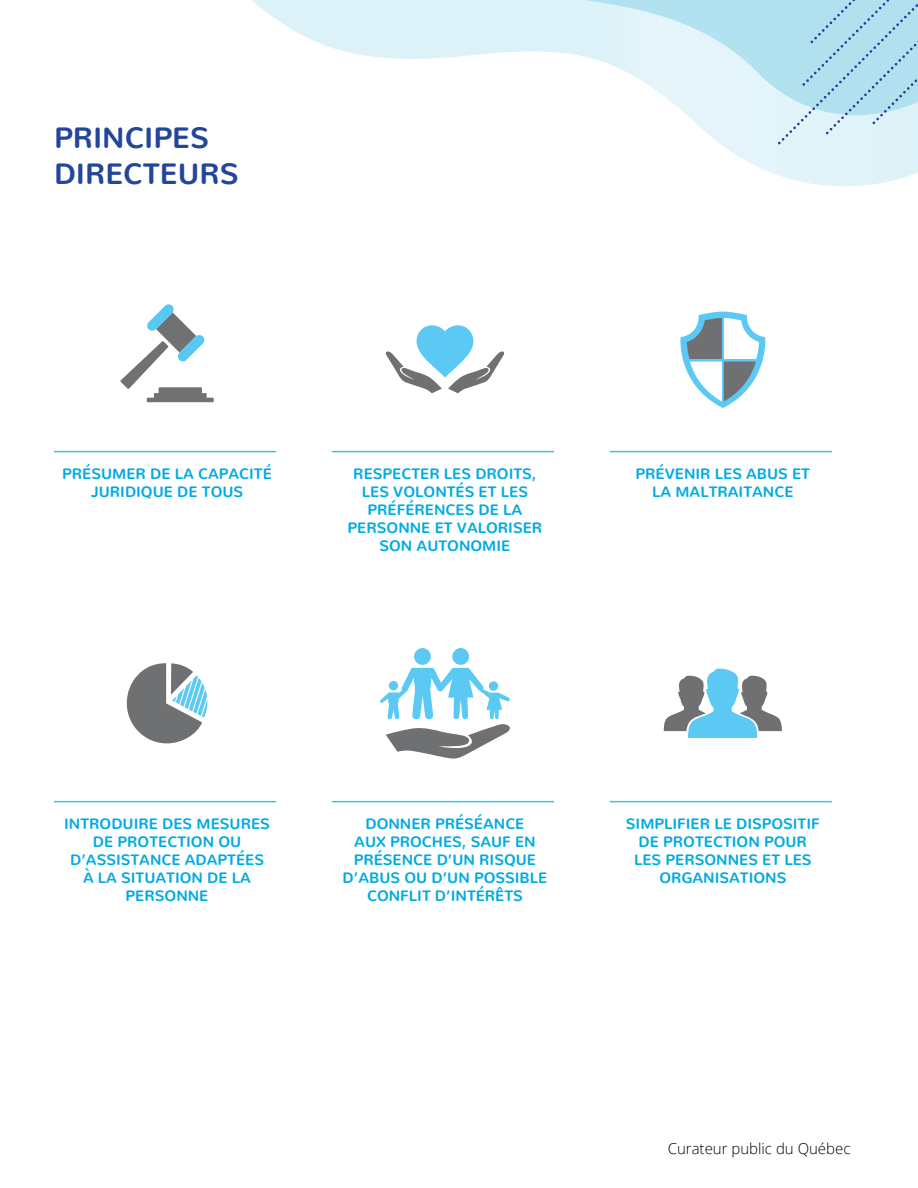
<style>
.page{position:relative;width:918px;height:1188px;background:#fff}
.page>*{position:absolute;margin:0;border:0;box-sizing:border-box;transform-origin:0 0}
.t1{font:700 29.25px/35.1px "Nunito";color:#23469b}
.t2{font:700 15px/18px "Nunito";color:#00abe1;text-align:center}
.t3{font:300 15px "Open Sans";color:#000}
</style>
<div class="page">
<svg style="left:687px;top:115px;width:231px;height:71px"></svg>
<svg style="left:252px;top:0;width:142px;height:59px"></svg>
<img style="left:394px;top:0;width:384px;height:115px">
<svg style="left:778px;top:0;width:140px;height:144px;background:#b8dfee"></svg>
<svg style="left:121px;top:304px;width:93px;height:98px"></svg>
<svg style="left:127px;top:663px;width:80px;height:80px"></svg>
<svg style="left:385px;top:325px;width:120px;height:68px"></svg>
<div style="left:414px;top:648px;width:17px;height:17px;background:#5bc9f3;border-radius:50%"></div>
<div style="left:452px;top:648px;width:17px;height:17px;background:#5bc9f3;border-radius:50%"></div>
<svg style="left:380px;top:668px;width:130px;height:91px"></svg>
<div style="left:489px;top:681px;width:9px;height:10px;background:#5bc9f3;border-radius:50%"></div>
<svg style="left:680px;top:312px;width:86px;height:96px"></svg>
<svg style="left:664px;top:668px;width:118px;height:70px"></svg>
<hr style="left:54px;top:451px;width:222px;height:1px;background:#3cc3de">
<hr style="left:54px;top:801px;width:222px;height:1px;background:#3cc3de">
<hr style="left:332px;top:451px;width:222px;height:1px;background:#3cc3de">
<hr style="left:332px;top:801px;width:222px;height:1px;background:#3cc3de">
<hr style="left:610px;top:451px;width:222px;height:1px;background:#3cc3de">
<hr style="left:610px;top:801px;width:222px;height:1px;background:#3cc3de">
<h1 class="t1" style="left:54px;top:117px;width:186px">PRINCIPES<br>DIRECTEURS</h1>
<p class="t2" style="left:62px;top:463px;width:211px">PRÉSUMER DE LA CAPACITÉ<br>JURIDIQUE DE TOUS</p>
<p class="t2" style="left:348px;top:463px;width:196px">RESPECTER LES DROITS,<br>LES VOLONTÉS ET LES<br>PRÉFÉRENCES DE LA<br>PERSONNE ET VALORISER<br>SON AUTONOMIE</p>
<p class="t2" style="left:636px;top:463px;width:176px">PRÉVENIR LES ABUS ET<br>LA MALTRAITANCE</p>
<p class="t2" style="left:64px;top:813px;width:207px">INTRODUIRE DES MESURES<br>DE PROTECTION OU<br>D’ASSISTANCE ADAPTÉES<br>À LA SITUATION DE LA<br>PERSONNE</p>
<p class="t2" style="left:343px;top:813px;width:206px">DONNER PRÉSÉANCE<br>AUX PROCHES, SAUF EN<br>PRÉSENCE D’UN RISQUE<br>D’ABUS OU D’UN POSSIBLE<br>CONFLIT D’INTÉRÊTS</p>
<p class="t2" style="left:626px;top:813px;width:195px">SIMPLIFIER LE DISPOSITIF<br>DE PROTECTION POUR<br>LES PERSONNES ET LES<br>ORGANISATIONS</p>
<p class="t3" style="left:668px;top:1138px;width:184px">Curateur public du Québec</p>
</div>
